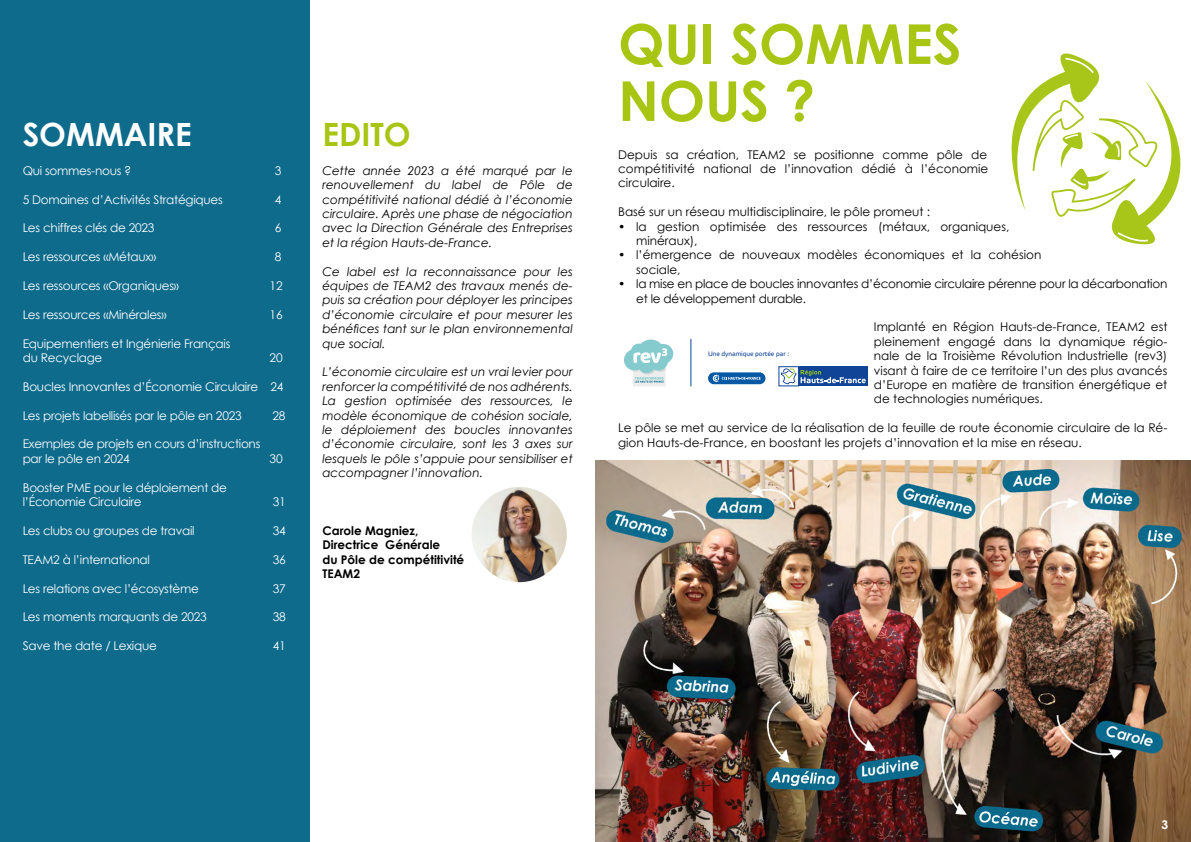
<style>
.page{position:relative;width:1191px;height:842px;background:#fff}
.page>*{position:absolute;margin:0;border:0;box-sizing:border-box;transform-origin:0 0}
.t1{font:700 55px/57px "Century Gothic";color:#a8c514}
.t2{font:700 32px "Century Gothic";color:#fff}
.t3{font:700 32px "Century Gothic";color:#a8c514}
.t4{font:italic 12px/14.4px "Century Gothic";color:#000;text-align:justify}
.t5{font:12px/14.4px "Century Gothic";color:#000}
.t6{font:12px/14.4px "Century Gothic";letter-spacing:-.02em;color:#fff}
.t7{font:12px/14.4px "Century Gothic";letter-spacing:-.02em;color:#000}
.t8{font:700 12px/14.4px "Century Gothic";color:#000}
.t9{font:700 12px "Century Gothic";color:#fff}
.t10{font:6.5px "Etelka Text";letter-spacing:-.01em;color:#0f4496}
</style>
<div class="page">
<img style="left:595px;top:460px;width:596px;height:382px">
<div style="left:0;top:0;width:309px;height:842px;background:#0e6b8c"></div>
<img style="left:468px;top:484px;width:102px;height:101px;border-radius:51px">
<div style="left:465px;top:481px;width:108px;height:107px;border:6px solid #fff;border-radius:50%"></div>
<svg style="left:1011px;top:53px;width:170px;height:192px"></svg>
<div style="left:798px;top:367px;width:69px;height:19px;background:#0f4496"></div>
<svg style="left:780px;top:368px;width:85px;height:16px"></svg>
<div style="left:708px;top:372px;width:57px;height:12px;background:#0659a5;border-radius:6px"></div>
<svg style="left:713px;top:375px;width:47px;height:7px"></svg>
<svg style="left:624px;top:340px;width:50px;height:46px"></svg>
<hr style="left:690px;top:339px;width:1px;height:47px;background:#0f4496">
<h2 class="t2" style="left:23px;top:110px;width:170px">SOMMAIRE</h2>
<p class="t6" style="left:23px;top:163px;width:110px">Qui sommes-nous ?</p>
<p class="t6" style="left:275px;top:163px;width:8px">3</p>
<p class="t6" style="left:23px;top:192px;width:202px">5 Domaines d’Activités Stratégiques</p>
<p class="t6" style="left:275px;top:192px;width:8px">4</p>
<p class="t6" style="left:23px;top:221px;width:133px">Les chiffres clés de 2023</p>
<p class="t6" style="left:275px;top:221px;width:8px">6</p>
<p class="t6" style="left:23px;top:250px;width:135px">Les ressources «Métaux»</p>
<p class="t6" style="left:275px;top:250px;width:8px">8</p>
<p class="t6" style="left:23px;top:278px;width:158px">Les ressources «Organiques»</p>
<p class="t6" style="left:270px;top:278px;width:15px">12</p>
<p class="t6" style="left:23px;top:307px;width:145px">Les ressources «Minérales»</p>
<p class="t6" style="left:270px;top:307px;width:15px">16</p>
<p class="t6" style="left:23px;top:336px;width:209px">Equipementiers et Ingénierie Français du Recyclage</p>
<p class="t6" style="left:270px;top:350px;width:15px">20</p>
<p class="t6" style="left:23px;top:379px;width:262px">Boucles Innovantes d’Économie Circulaire 24</p>
<p class="t6" style="left:23px;top:408px;width:221px">Les projets labellisés par le pôle en 2023</p>
<p class="t6" style="left:272px;top:408px;width:15px">28</p>
<p class="t6" style="left:23px;top:437px;width:239px">Exemples de projets en cours d’instructions par le pôle en 2024</p>
<p class="t6" style="left:270px;top:451px;width:15px">30</p>
<p class="t6" style="left:23px;top:480px;width:206px">Booster PME pour le déploiement de l’Économie Circulaire</p>
<p class="t6" style="left:273px;top:494px;width:15px">31</p>
<p class="t6" style="left:23px;top:523px;width:173px">Les clubs ou groupes de travail</p>
<p class="t6" style="left:273px;top:523px;width:15px">34</p>
<p class="t6" style="left:23px;top:552px;width:129px">TEAM2 à l’international</p>
<p class="t6" style="left:273px;top:552px;width:15px">36</p>
<p class="t6" style="left:23px;top:581px;width:178px">Les relations avec l’écosystème</p>
<p class="t6" style="left:273px;top:581px;width:15px">37</p>
<p class="t6" style="left:23px;top:610px;width:186px">Les moments marquants de 2023</p>
<p class="t6" style="left:273px;top:610px;width:15px">38</p>
<p class="t6" style="left:23px;top:638px;width:136px">Save the date / Lexique</p>
<p class="t6" style="left:273px;top:638px;width:15px">41</p>
<h2 class="t3" style="left:322px;top:110px;width:90px">EDITO</h2>
<p class="t4" style="left:322px;top:163px;width:252px">Cette année 2023 a été marqué par le renouvellement du label de Pôle de compétitivité national dédié à l’économie circulaire. Après une phase de négociation avec la Direction Générale des Entreprises et la région Hauts-de-France.</p>
<p class="t4" style="left:322px;top:264px;width:252px">Ce label est la reconnaissance pour les équipes de TEAM2 des travaux menés de&shy;puis sa création pour déployer les principes d’économie circulaire et pour mesurer les bénéfices tant sur le plan environnemental que social.</p>
<p class="t4" style="left:322px;top:365px;width:252px">L’économie circulaire est un vrai levier pour renforcer la compétitivité de nos adhérents.<br>La gestion optimisée des ressources, le modèle économique de cohésion sociale, le déploiement des boucles innovantes d’économie circulaire, sont les 3 axes sur lesquels le pôle s’appuie pour sensibiliser et accompagner l’innovation.</p>
<p class="t8" style="left:322px;top:523px;width:143px">Carole Magniez,<br>Directrice Générale<br>du Pôle de compétitivité<br>TEAM2</p>
<h1 class="t1" style="left:618px;top:13px;width:345px">QUI SOMMES<br>NOUS ?</h1>
<p class="t5" style="left:618px;top:147px;width:372px;text-align:justify">Depuis sa création, TEAM2 se positionne comme pôle de compétitivité national de l’innovation dédié à l’économie circulaire.</p>
<p class="t5" style="left:618px;top:204px;width:314px">Basé sur un réseau multidisciplinaire, le pôle promeut :</p>
<p class="t5" style="left:636px;top:219px;width:375px;text-indent:-18px">• la gestion optimisée des ressources (métaux, organiques, minéraux),</p>
<p class="t5" style="left:636px;top:248px;width:407px;text-indent:-18px">• l’émergence de nouveaux modèles économiques et la cohésion sociale,</p>
<p class="t7" style="left:636px;top:276px;width:533px;text-indent:-18px">• la mise en place de boucles innovantes d’économie circulaire pérenne pour la décarbonation et le développement durable.</p>
<p class="t5" style="left:874px;top:320px;width:295px;text-align:justify">Implanté en Région Hauts-de-France, TEAM2 est pleinement engagé dans la dynamique régio&shy;nale de la Troisième Révolution Industrielle (rev3) visant à faire de ce territoire l’un des plus avancés d’Europe en matière de transition énergétique et de technologies numériques.</p>
<p class="t5" style="left:618px;top:420px;width:551px">Le pôle se met au service de la réalisation de la feuille de route économie circulaire de la Ré&shy;gion Hauts-de-France, en boostant les projets d’innovation et la mise en réseau.</p>
<p class="t10" style="left:708px;top:350px;width:83px">Une dynamique portée par :</p>
<p class="t9" style="left:1161px;top:816px;width:8px">3</p>
</div>
